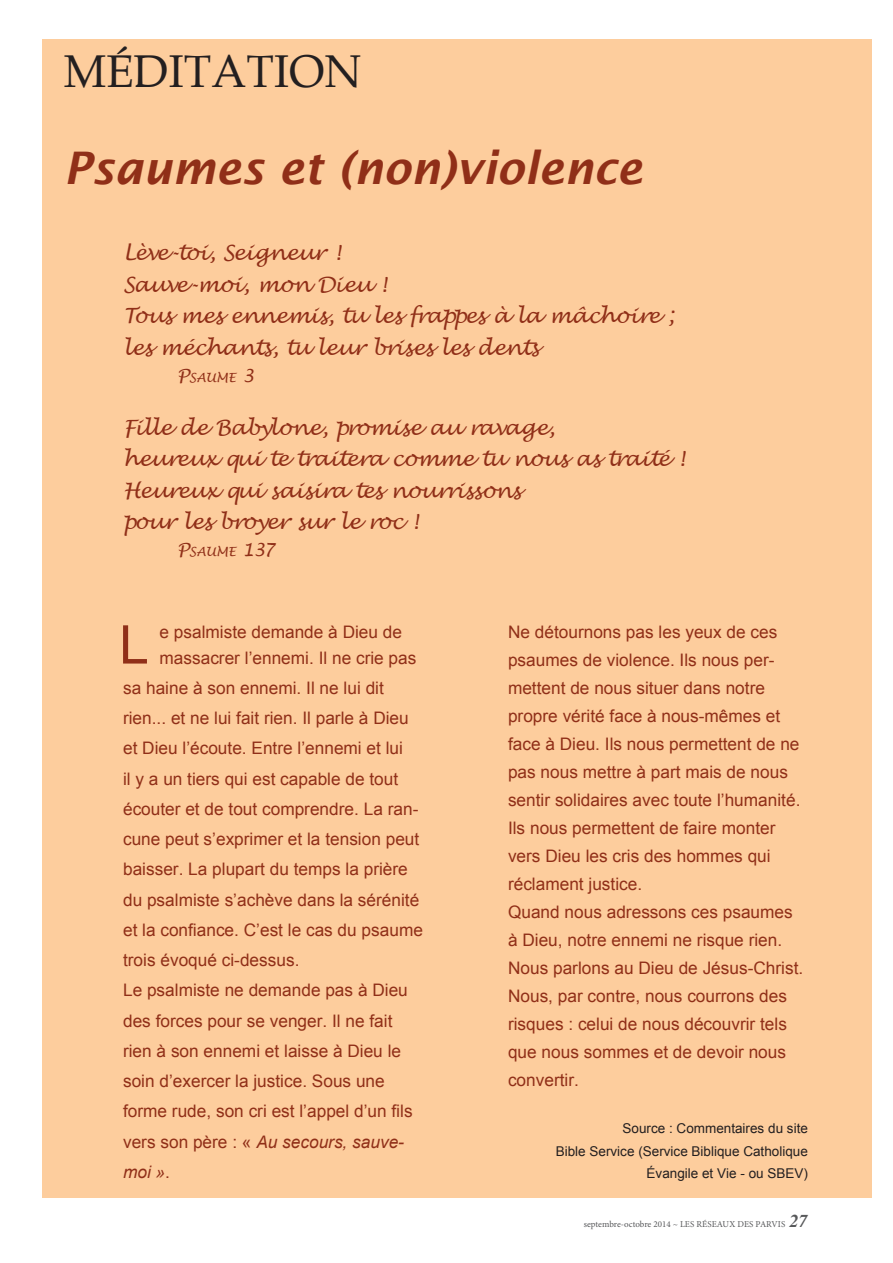
<style>
.page{position:relative;width:893px;height:1263px;background:#fff}
.page>*{position:absolute;margin:0;border:0;box-sizing:border-box;transform-origin:0 0}
.t1{font:53.4px "Arial";color:#902f18}
.t2{font:italic 600 45px "Lucida Sans";color:#902f18}
.t3{font:45px "Palatino";color:#231f20}
.t4{font:italic 21px/31.5px "Lucida Handwriting";letter-spacing:-.015em;color:#902f18}
.t5{font:17.25px/30.3px "Arial";color:#902f18}
.t6{font:13.5px/22.4px "Arial";color:#231f20;text-align:right}
.t7{font:italic 12.6px "Lucida Handwriting";letter-spacing:.005em;color:#902f18}
.t8{font:9px "Minion Pro";color:#57585a}
.s1{font-size:18px}
.s2{font-style:italic}
.s3{font-family:"Times";font-weight:700;font-style:italic;font-size:18px}
</style>
<div class="page">
<div style="left:43px;top:39px;width:829px;height:1159px;background:#fdcd9d"></div>
<h2 class="t3" style="left:64px;top:34px;width:300px">MÉDITATION</h2>
<h2 class="t2" style="left:64px;top:142px;width:580px">Psaumes et (non)violence</h2>
<p class="t4" style="left:123px;top:238px;width:553px">Lève-toi, Seigneur !<br>Sauve-moi, mon Dieu !<br>Tous mes ennemis, tu les frappes à la mâchoire ; les méchants, tu leur brises les dents</p>
<p class="t7" style="left:177px;top:370px;width:79px"><span class="s1">P</span>SAUME <span class="s1">3</span></p>
<p class="t4" style="left:123px;top:413px;width:563px">Fille de Babylone, promise au ravage,<br>heureux qui te traitera comme tu nous as traité !<br>Heureux qui saisira tes nourrissons<br>pour les broyer sur le roc !</p>
<p class="t7" style="left:177px;top:544px;width:100px"><span class="s1">P</span>SAUME <span class="s1">137</span></p>
<h1 class="t1" style="left:119px;top:610px;width:31px">L</h1>
<p class="t5" style="left:160px;top:619px;width:258px;line-height:25.8px">e psalmiste demande à Dieu de massacrer l’ennemi. Il ne crie pas</p>
<p class="t5" style="left:123px;top:673px;width:301px">sa haine à son ennemi. Il ne lui dit rien... et ne lui fait rien. Il parle à Dieu et Dieu l’écoute. Entre l’ennemi et lui<br>il y a un tiers qui est capable de tout écouter et de tout comprendre. La ran&shy;cune peut s’exprimer et la tension peut baisser. La plupart du temps la prière du psalmiste s’achève dans la sérénité et la confiance. C’est le cas du psaume trois évoqué ci-dessus.<br>Le psalmiste ne demande pas à Dieu des forces pour se venger. Il ne fait rien à son ennemi et laisse à Dieu le soin d’exercer la justice. Sous une forme rude, son cri est l’appel d’un fils vers son père : « <span class="s2">Au secours, sauve&shy;moi »</span>.</p>
<p class="t5" style="left:508px;top:618px;width:297px;line-height:28px">Ne détournons pas les yeux de ces psaumes de violence. Ils nous per&shy;mettent de nous situer dans notre propre vérité face à nous-mêmes et face à Dieu. Ils nous permettent de ne pas nous mettre à part mais de nous sentir solidaires avec toute l’humanité.<br>Ils nous permettent de faire monter vers Dieu les cris des hommes qui réclament justice.<br>Quand nous adressons ces psaumes à Dieu, notre ennemi ne risque rien.<br>Nous parlons au Dieu de Jésus-Christ.<br>Nous, par contre, nous courrons des risques : celui de nous découvrir tels que nous sommes et de devoir nous convertir.</p>
<p class="t6" style="left:556px;top:1117px;width:254px">Source : Commentaires du site<br>Bible Service (Service Biblique Catholique<br>Évangile et Vie - ou SBEV)</p>
<p class="t8" style="left:584px;top:1218px;width:226px">septembre-octobre 2014 ~ LES RÉSEAUX DES PARVIS <span class="s3">27</span></p>
</div>
